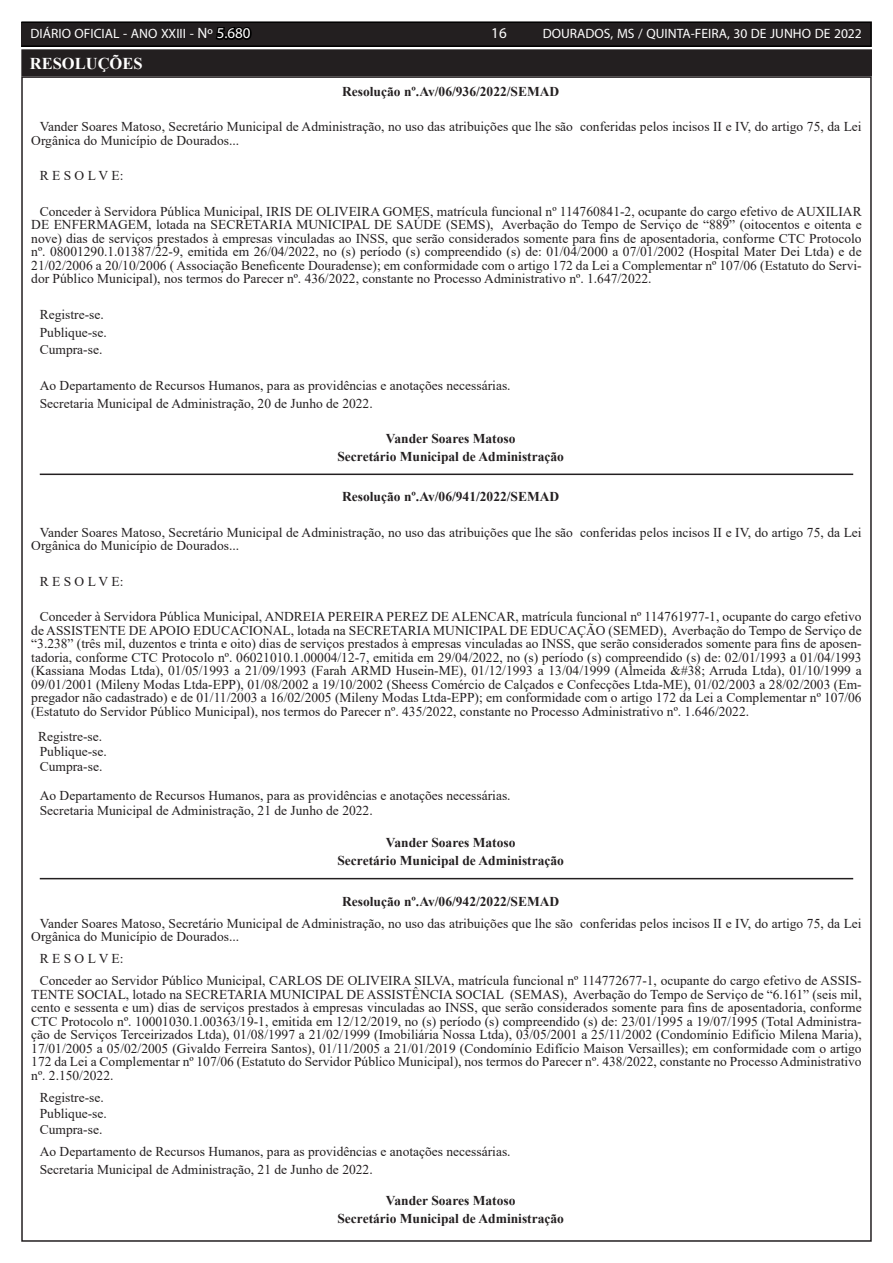
<style>
.page{position:relative;width:893px;height:1263px;background:#fff}
.page>*{position:absolute;margin:0;border:0;box-sizing:border-box;transform-origin:0 0}
.TEXTO{font:700 16.5px "Times New Roman";color:#fff}
.t1{font:15px "Myriad Pro";color:#fff}
.TEXTO-2{font:13.5px/13.5px "Times New Roman";color:#231f20}
.TEXTO-3{font:700 13.5px "Times New Roman";color:#231f20}
.t2{font:13.5px "Myriad Pro";color:#fff}
.s1{font-size:15px}
.s2{font-size:15px;color:#000}
</style>
<div class="page">
<div style="left:21px;top:22px;width:850px;height:24px;background:#231f20"></div>
<div style="left:21px;top:21px;width:851px;height:26px;border:2px solid #000"></div>
<hr style="left:40px;top:473px;width:813px;height:2px;background:#231f20">
<hr style="left:40px;top:878px;width:813px;height:1px;background:#231f20">
<div style="left:23px;top:51px;width:847px;height:23px;background:#231f20"></div>
<div style="left:21px;top:49px;width:851px;height:27px;border:4px solid #231f20"></div>
<p class="t2" style="left:31px;top:26px;width:222px">DIÁRIO OFICIAL - ANO XXIII - <span class="s1">Nº</span> <span class="s2">5.680</span></p>
<p class="t1" style="left:491px;top:24px;width:17px">16</p>
<p class="t2" style="left:543px;top:26px;width:321px">DOURADOS, MS / QUINTA-FEIRA, 30 DE JUNHO DE 2022</p>
<p class="TEXTO" style="left:30px;top:52px;width:114px">RESOLUÇÕES</p>
<p class="TEXTO-3" style="left:342px;top:81px;width:219px">Resolução nº.Av/06/936/2022/SEMAD</p>
<p class="TEXTO-2" style="left:31px;top:120px;width:832px;text-indent:9px">Vander Soares Matoso, Secretário Municipal de Administração, no uso das atribuições que lhe são conferidas pelos incisos II e IV, do artigo 75, da Lei<br>Orgânica do Município de Dourados...</p>
<p class="TEXTO-2" style="left:40px;top:169px;width:85px">R E S O L V E:</p>
<p class="TEXTO-2" style="left:31px;top:204px;width:832px;text-align:justify;text-indent:9px">Conceder à Servidora Pública Municipal, IRIS DE OLIVEIRA GOMES, matrícula funcional nº 114760841-2, ocupante do cargo efetivo de AUXILIAR DE ENFERMAGEM, lotada na SECRETARIA MUNICIPAL DE SAÚDE (SEMS), Averbação do Tempo de Serviço de “889” (oitocentos e oitenta e nove) dias de serviços prestados à empresas vinculadas ao INSS, que serão considerados somente para fins de aposentadoria, conforme CTC Protocolo nº. 08001290.1.01387/22-9, emitida em 26/04/2022, no (s) período (s) compreendido (s) de: 01/04/2000 a 07/01/2002 (Hospital Mater Dei Ltda) e de 21/02/2006 a 20/10/2006 ( Associação Beneficente Douradense); em conformidade com o artigo 172 da Lei a Complementar nº 107/06 (Estatuto do Servi&shy;dor Público Municipal), nos termos do Parecer nº. 436/2022, constante no Processo Administrativo nº. 1.647/2022.</p>
<p class="TEXTO-2" style="left:40px;top:307px;width:66px">Registre-se.</p>
<p class="TEXTO-2" style="left:40px;top:325px;width:69px">Publique-se.</p>
<p class="TEXTO-2" style="left:40px;top:343px;width:64px">Cumpra-se.</p>
<p class="TEXTO-2" style="left:40px;top:378px;width:472px">Ao Departamento de Recursos Humanos, para as providências e anotações necessárias.</p>
<p class="TEXTO-2" style="left:40px;top:396px;width:334px">Secretaria Municipal de Administração, 20 de Junho de 2022.</p>
<p class="TEXTO-3" style="left:386px;top:429px;width:131px">Vander Soares Matoso</p>
<p class="TEXTO-3" style="left:337px;top:446px;width:228px">Secretário Municipal de Administração</p>
<p class="TEXTO-3" style="left:342px;top:487px;width:219px">Resolução nº.Av/06/941/2022/SEMAD</p>
<p class="TEXTO-2" style="left:31px;top:525px;width:832px;text-indent:9px">Vander Soares Matoso, Secretário Municipal de Administração, no uso das atribuições que lhe são conferidas pelos incisos II e IV, do artigo 75, da Lei<br>Orgânica do Município de Dourados...</p>
<p class="TEXTO-2" style="left:40px;top:574px;width:85px">R E S O L V E:</p>
<p class="TEXTO-2" style="left:31px;top:610px;width:832px;text-align:justify;text-indent:9px">Conceder à Servidora Pública Municipal, ANDREIA PEREIRA PEREZ DE ALENCAR, matrícula funcional nº 114761977-1, ocupante do cargo efetivo de ASSISTENTE DE APOIO EDUCACIONAL, lotada na SECRETARIA MUNICIPAL DE EDUCAÇÃO (SEMED), Averbação do Tempo de Serviço de “3.238” (três mil, duzentos e trinta e oito) dias de serviços prestados à empresas vinculadas ao INSS, que serão considerados somente para fins de aposen&shy;tadoria, conforme CTC Protocolo nº. 06021010.1.00004/12-7, emitida em 29/04/2022, no (s) período (s) compreendido (s) de: 02/01/1993 a 01/04/1993 (Kassiana Modas Ltda), 01/05/1993 a 21/09/1993 (Farah ARMD Husein-ME), 01/12/1993 a 13/04/1999 (Almeida &amp;#38; Arruda Ltda), 01/10/1999 a 09/01/2001 (Mileny Modas Ltda-EPP), 01/08/2002 a 19/10/2002 (Sheess Comércio de Calçados e Confecções Ltda-ME), 01/02/2003 a 28/02/2003 (Em&shy;pregador não cadastrado) e de 01/11/2003 a 16/02/2005 (Mileny Modas Ltda-EPP); em conformidade com o artigo 172 da Lei a Complementar nº 107/06 (Estatuto do Servidor Público Municipal), nos termos do Parecer nº. 435/2022, constante no Processo Administrativo nº. 1.646/2022.</p>
<p class="TEXTO-2" style="left:38px;top:729px;width:66px">Registre-se.</p>
<p class="TEXTO-2" style="left:40px;top:744px;width:69px">Publique-se.</p>
<p class="TEXTO-2" style="left:40px;top:759px;width:64px">Cumpra-se.</p>
<p class="TEXTO-2" style="left:40px;top:788px;width:472px">Ao Departamento de Recursos Humanos, para as providências e anotações necessárias.</p>
<p class="TEXTO-2" style="left:40px;top:803px;width:334px">Secretaria Municipal de Administração, 21 de Junho de 2022.</p>
<p class="TEXTO-3" style="left:386px;top:833px;width:131px">Vander Soares Matoso</p>
<p class="TEXTO-3" style="left:337px;top:851px;width:228px">Secretário Municipal de Administração</p>
<p class="TEXTO-3" style="left:342px;top:891px;width:219px">Resolução nº.Av/06/942/2022/SEMAD</p>
<p class="TEXTO-2" style="left:31px;top:916px;width:832px;text-indent:9px">Vander Soares Matoso, Secretário Municipal de Administração, no uso das atribuições que lhe são conferidas pelos incisos II e IV, do artigo 75, da Lei<br>Orgânica do Município de Dourados...</p>
<p class="TEXTO-2" style="left:40px;top:951px;width:85px">R E S O L V E:</p>
<p class="TEXTO-2" style="left:31px;top:973px;width:832px;text-align:justify;text-indent:9px">Conceder ao Servidor Público Municipal, CARLOS DE OLIVEIRA SILVA, matrícula funcional nº 114772677-1, ocupante do cargo efetivo de ASSIS-TENTE SOCIAL, lotado na SECRETARIA MUNICIPAL DE ASSISTÊNCIA SOCIAL (SEMAS), Averbação do Tempo de Serviço de “6.161” (seis mil, cento e sessenta e um) dias de serviços prestados à empresas vinculadas ao INSS, que serão considerados somente para fins de aposentadoria, conforme CTC Protocolo nº. 10001030.1.00363/19-1, emitida em 12/12/2019, no (s) período (s) compreendido (s) de: 23/01/1995 a 19/07/1995 (Total Administra&shy;ção de Serviços Terceirizados Ltda), 01/08/1997 a 21/02/1999 (Imobiliária Nossa Ltda), 03/05/2001 a 25/11/2002 (Condomínio Edifício Milena Maria), 17/01/2005 a 05/02/2005 (Givaldo Ferreira Santos), 01/11/2005 a 21/01/2019 (Condomínio Edifício Maison Versailles); em conformidade com o artigo 172 da Lei a Complementar nº 107/06 (Estatuto do Servidor Público Municipal), nos termos do Parecer nº. 438/2022, constante no Processo Administrativo nº. 2.150/2022.</p>
<p class="TEXTO-2" style="left:40px;top:1090px;width:66px">Registre-se.</p>
<p class="TEXTO-2" style="left:40px;top:1106px;width:69px">Publique-se.</p>
<p class="TEXTO-2" style="left:40px;top:1122px;width:64px">Cumpra-se.</p>
<p class="TEXTO-2" style="left:40px;top:1144px;width:472px">Ao Departamento de Recursos Humanos, para as providências e anotações necessárias.</p>
<p class="TEXTO-2" style="left:40px;top:1162px;width:334px">Secretaria Municipal de Administração, 21 de Junho de 2022.</p>
<p class="TEXTO-3" style="left:386px;top:1191px;width:131px">Vander Soares Matoso</p>
<p class="TEXTO-3" style="left:337px;top:1208px;width:228px">Secretário Municipal de Administração</p>
</div>
